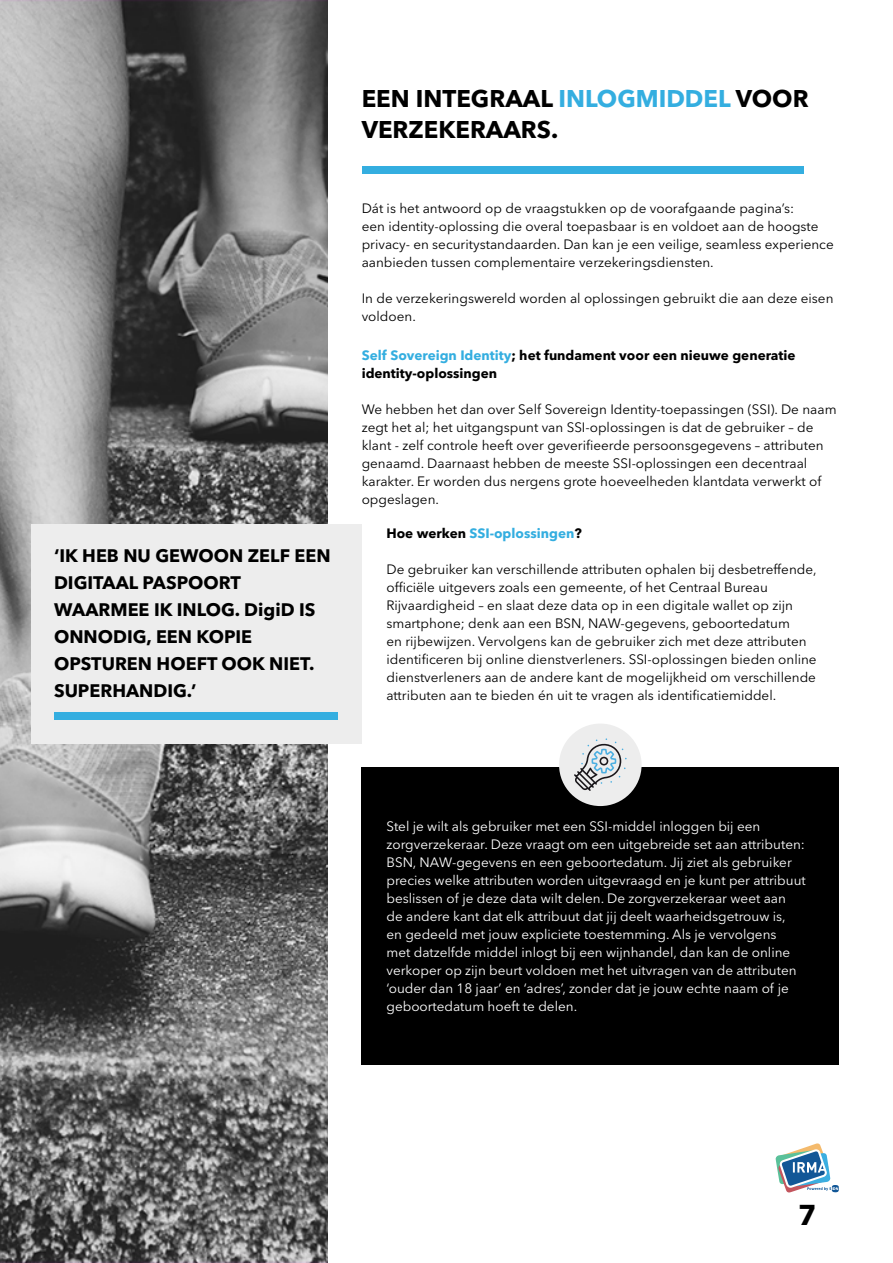
<style>
.page{position:relative;width:893px;height:1263px;background:#fff}
.page>*{position:absolute;margin:0;border:0;box-sizing:border-box;transform-origin:0 0}
.t1{font:700 28.5px "Avenir Next LT Pro";color:#000}
.t2{font:700 24px "Avenir Next LT Pro";color:#000}
.t3{font:700 18px/27px "Avenir Next LT Pro";color:#000}
.SIDN_Basis{font:13.5px/18px "Avenir Next LT Pro";color:#000}
.SIDN_Basis-2{font:13.5px/18px "Avenir Next LT Pro";color:#fff}
.SIDN_Basis-3{font:700 13.5px/18px "Avenir Next LT Pro";color:#000}
.SIDN_Basis-4{font:700 13.5px "Avenir Next LT Pro";color:#34aee0}
.s1{color:#34aee0}
.s2{color:#000}
</style>
<div class="page">
<img style="left:0;top:0;width:328px;height:1263px">
<div style="left:31px;top:524px;width:331px;height:220px;background:#ededed"></div>
<div style="left:54px;top:713px;width:283px;height:7px;background:#34aee0"></div>
<div style="left:362px;top:167px;width:441px;height:7px;background:#34aee0"></div>
<div style="left:362px;top:767px;width:476px;height:297px;background:#000"></div>
<div style="left:559px;top:724px;width:82px;height:82px;background:#ededed;border-radius:50%"></div>
<svg style="left:775px;top:1143px;width:63px;height:49px"></svg>
<svg style="left:574px;top:738px;width:52px;height:53px"></svg>
<p class="t3" style="left:54px;top:542px;width:278px">‘IK HEB NU GEWOON ZELF EEN<br>DIGITAAL PASPOORT</p>
<p class="t3" style="left:54px;top:596px;width:263px">WAARMEE IK INLOG. DigiD IS<br>ONNODIG, EEN KOPIE</p>
<p class="t3" style="left:54px;top:650px;width:262px">OPSTUREN HOEFT OOK NIET.<br>SUPERHANDIG.’</p>
<p class="t2" style="left:362px;top:84px;width:448px">EEN INTEGRAAL <span class="s1">INLOGMIDDEL</span> VOOR</p>
<p class="t2" style="left:362px;top:115px;width:198px">VERZEKERAARS.</p>
<p class="SIDN_Basis" style="left:362px;top:199px;width:473px">Dát is het antwoord op de vraagstukken op de voorafgaande pagina’s:<br>een identity-oplossing die overal toepasbaar is en voldoet aan de hoogste privacy- en securitystandaarden. Dan kan je een veilige, seamless experience aanbieden tussen complementaire verzekeringsdiensten.</p>
<p class="SIDN_Basis" style="left:362px;top:289px;width:473px">In de verzekeringswereld worden al oplossingen gebruikt die aan deze eisen voldoen.</p>
<p class="SIDN_Basis-3" style="left:362px;top:346px;width:435px"><span class="s1">Self Sovereign Identity</span>; het fundament voor een nieuwe generatie identity-oplossingen</p>
<p class="SIDN_Basis" style="left:362px;top:400px;width:476px">We hebben het dan over Self Sovereign Identity-toepassingen (SSI). De naam zegt het al; het uitgangspunt van SSI-oplossingen is dat de gebruiker – de klant - zelf controle heeft over geverifieerde persoonsgegevens – attributen genaamd. Daarnaast hebben de meeste SSI-oplossingen een decentraal karakter. Er worden dus nergens grote hoeveelheden klantdata verwerkt of opgeslagen.</p>
<p class="SIDN_Basis-4" style="left:386px;top:525px;width:197px"><span class="s2">Hoe werken</span> SSI-oplossingen<span class="s2">?</span></p>
<p class="SIDN_Basis" style="left:386px;top:560px;width:432px">De gebruiker kan verschillende attributen ophalen bij desbetreffende, officiële uitgevers zoals een gemeente, of het Centraal Bureau Rijvaardigheid – en slaat deze data op in een digitale wallet op zijn smartphone; denk aan een BSN, NAW-gegevens, geboortedatum<br>en rijbewijzen. Vervolgens kan de gebruiker zich met deze attributen identificeren bij online dienstverleners. SSI-oplossingen bieden online dienstverleners aan de andere kant de mogelijkheid om verschillende attributen aan te bieden én uit te vragen als identificatiemiddel.</p>
<p class="SIDN_Basis-2" style="left:386px;top:817px;width:421px">Stel je wilt als gebruiker met een SSI-middel inloggen bij een zorgverzekeraar. Deze vraagt om een uitgebreide set aan attributen:<br>BSN, NAW-gegevens en een geboortedatum. Jij ziet als gebruiker precies welke attributen worden uitgevraagd en je kunt per attribuut beslissen of je deze data wilt delen. De zorgverzekeraar weet aan<br>de andere kant dat elk attribuut dat jij deelt waarheidsgetrouw is,<br>en gedeeld met jouw expliciete toestemming. Als je vervolgens<br>met datzelfde middel inlogt bij een wijnhandel, dan kan de online verkoper op zijn beurt voldoen met het uitvragen van de attributen ‘ouder dan 18 jaar’ en ‘adres’, zonder dat je jouw echte naam of je geboortedatum hoeft te delen.</p>
<p class="t1" style="left:798px;top:1197px;width:20px">7</p>
</div>
